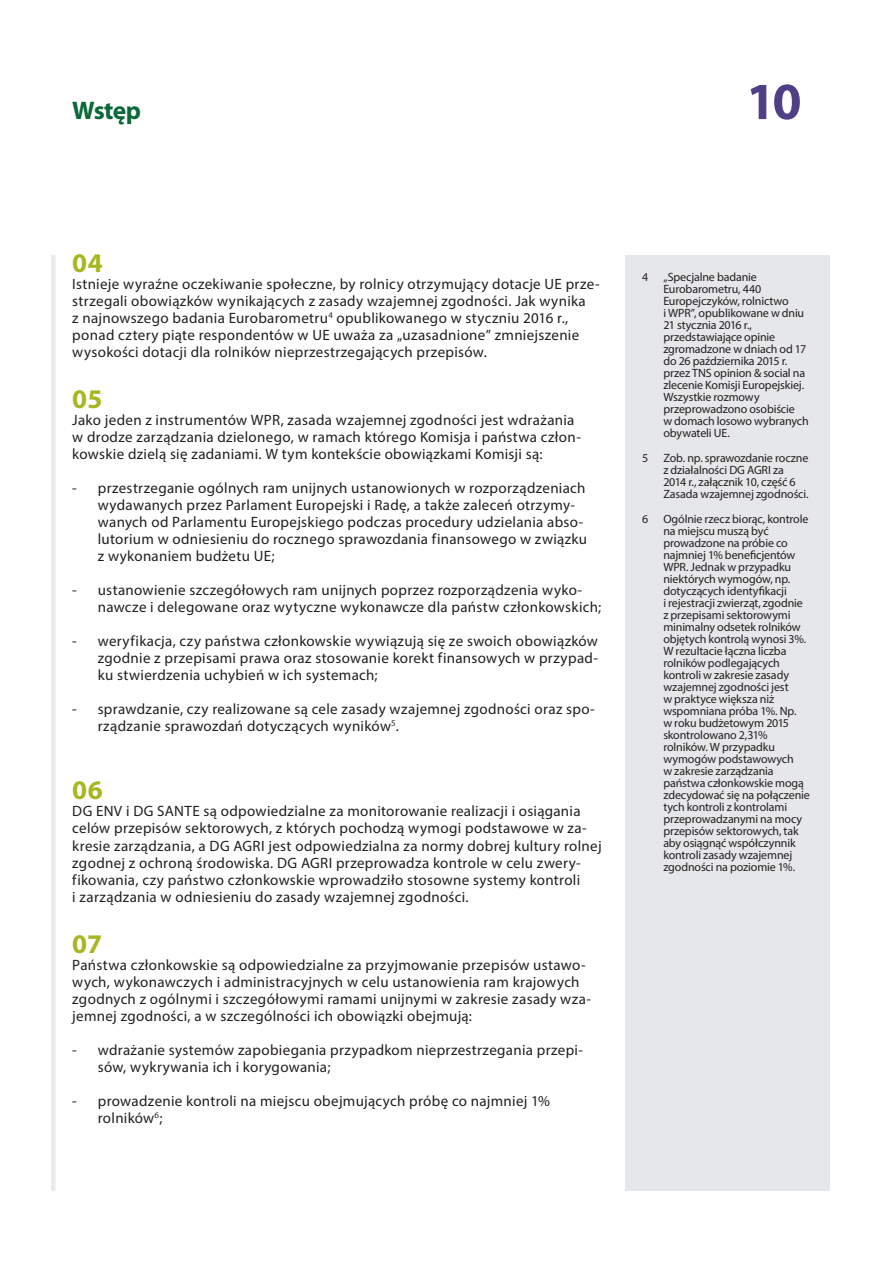
<style>
.page{position:relative;width:893px;height:1263px;background:#fff}
.page>*{position:absolute;margin:0;border:0;box-sizing:border-box;transform-origin:0 0}
.t1{font:700 52.5px "Myriad Pro";color:#4f4085}
.E_05_-_CHAP__1__TEXT{font:700 27px "Myriad Pro";letter-spacing:.015em;color:#a7b621}
.t2{font:700 25.5px "Myriad Pro";letter-spacing:-.025em;color:#0b6938}
.E_05_-_CHAP__1__TEXT-2{font:15px/17px "Myriad Pro";letter-spacing:.02em;color:#231f20}
.E_07_-_CHAP____TEXTE{font:15px/17px "Myriad Pro";letter-spacing:.02em;color:#231f20}
.E_08_-_CHAP__FOOTNOT{font:12px/12px "Myriad Pro";letter-spacing:-.01em;color:#231f20}
</style>
<div class="page">
<div style="left:51px;top:255px;width:5px;height:936px;background:#ebebeb"></div>
<div style="left:625px;top:255px;width:204px;height:936px;background:#e6e7e9"></div>
<h3 class="t2" style="left:72px;top:96px;width:70px">Wstęp</h3>
<h1 class="t1" style="left:746px;top:72px;width:57px">10</h1>
<p class="E_05_-_CHAP__1__TEXT" style="left:72px;top:248px;width:32px">04</p>
<p class="E_05_-_CHAP__1__TEXT-2" style="left:72px;top:275px;width:529px">Istnieje wyraźne oczekiwanie społeczne, by rolnicy otrzymujący dotacje UE prze&shy;strzegali obowiązków wynikających z zasady wzajemnej zgodności. Jak wynika<br>z najnowszego badania Eurobarometru<sup>4</sup> opublikowanego w styczniu 2016 r., ponad cztery piąte respondentów w UE uważa za „uzasadnione” zmniejszenie wysokości dotacji dla rolników nieprzestrzegających przepisów.</p>
<p class="E_05_-_CHAP__1__TEXT" style="left:72px;top:384px;width:32px">05</p>
<p class="E_05_-_CHAP__1__TEXT-2" style="left:72px;top:411px;width:510px">Jako jeden z instrumentów WPR, zasada wzajemnej zgodności jest wdrażania w drodze zarządzania dzielonego, w ramach którego Komisja i państwa człon&shy;kowskie dzielą się zadaniami. W tym kontekście obowiązkami Komisji są:</p>
<p class="E_07_-_CHAP____TEXTE" style="left:98px;top:479px;width:491px;text-indent:-26px">- przestrzeganie ogólnych ram unijnych ustanowionych w rozporządzeniach wydawanych przez Parlament Europejski i Radę, a także zaleceń otrzymy&shy;wanych od Parlamentu Europejskiego podczas procedury udzielania abso&shy;lutorium w odniesieniu do rocznego sprawozdania finansowego w związku z wykonaniem budżetu UE;</p>
<p class="E_07_-_CHAP____TEXTE" style="left:98px;top:582px;width:505px;text-indent:-26px">- ustanowienie szczegółowych ram unijnych poprzez rozporządzenia wyko&shy;nawcze i delegowane oraz wytyczne wykonawcze dla państw członkowskich;</p>
<p class="E_07_-_CHAP____TEXTE" style="left:98px;top:633px;width:502px;text-align:justify;text-indent:-26px">- weryfikacja, czy państwa członkowskie wywiązują się ze swoich obowiązków zgodnie z przepisami prawa oraz stosowanie korekt finansowych w przypad&shy;ku stwierdzenia uchybień w ich systemach;</p>
<p class="E_07_-_CHAP____TEXTE" style="left:98px;top:701px;width:499px;text-indent:-26px">- sprawdzanie, czy realizowane są cele zasady wzajemnej zgodności oraz spo&shy;rządzanie sprawozdań dotyczących wyników<sup>5</sup>.</p>
<p class="E_05_-_CHAP__1__TEXT" style="left:72px;top:775px;width:32px">06</p>
<p class="E_05_-_CHAP__1__TEXT-2" style="left:72px;top:803px;width:531px">DG ENV i DG SANTE są odpowiedzialne za monitorowanie realizacji i osiągania celów przepisów sektorowych, z których pochodzą wymogi podstawowe w za&shy;kresie zarządzania, a DG AGRI jest odpowiedzialna za normy dobrej kultury rolnej zgodnej z ochroną środowiska. DG AGRI przeprowadza kontrole w celu zwery&shy;fikowania, czy państwo członkowskie wprowadziło stosowne systemy kontroli<br>i zarządzania w odniesieniu do zasady wzajemnej zgodności.</p>
<p class="E_05_-_CHAP__1__TEXT" style="left:72px;top:928px;width:31px">07</p>
<p class="E_05_-_CHAP__1__TEXT-2" style="left:72px;top:956px;width:520px">Państwa członkowskie są odpowiedzialne za przyjmowanie przepisów ustawo&shy;wych, wykonawczych i administracyjnych w celu ustanowienia ram krajowych zgodnych z ogólnymi i szczegółowymi ramami unijnymi w zakresie zasady wza&shy;jemnej zgodności, a w szczególności ich obowiązki obejmują:</p>
<p class="E_07_-_CHAP____TEXTE" style="left:98px;top:1041px;width:487px;text-indent:-26px">- wdrażanie systemów zapobiegania przypadkom nieprzestrzegania przepi&shy;sów, wykrywania ich i korygowania;</p>
<p class="E_07_-_CHAP____TEXTE" style="left:98px;top:1092px;width:454px;text-indent:-26px">- prowadzenie kontroli na miejscu obejmujących próbę co najmniej 1% rolników<sup>6</sup>;</p>
<p class="E_08_-_CHAP__FOOTNOT" style="left:642px;top:271px;width:8px">4</p>
<p class="E_08_-_CHAP__FOOTNOT" style="left:663px;top:271px;width:147px">„Specjalne badanie<br>Eurobarometru, 440<br>Europejczyków, rolnictwo<br>i WPR”, opublikowane w dniu<br>21 stycznia 2016 r., przedstawiające opinie zgromadzone w dniach od 17 do 26 października 2015 r. przez TNS opinion &amp; social na zlecenie Komisji Europejskiej.<br>Wszystkie rozmowy przeprowadzono osobiście<br>w domach losowo wybranych obywateli UE.</p>
<p class="E_08_-_CHAP__FOOTNOT" style="left:642px;top:452px;width:8px">5</p>
<p class="E_08_-_CHAP__FOOTNOT" style="left:663px;top:452px;width:147px">Zob. np. sprawozdanie roczne z działalności DG AGRI za<br>2014 r., załącznik 10, część 6<br>Zasada wzajemnej zgodności.</p>
<p class="E_08_-_CHAP__FOOTNOT" style="left:642px;top:512px;width:8px">6</p>
<p class="E_08_-_CHAP__FOOTNOT" style="left:663px;top:512px;width:148px">Ogólnie rzecz biorąc, kontrole na miejscu muszą być prowadzone na próbie co najmniej 1% beneficjentów<br>WPR. Jednak w przypadku niektórych wymogów, np. dotyczących identyfikacji<br>i rejestracji zwierząt, zgodnie z przepisami sektorowymi minimalny odsetek rolników objętych kontrolą wynosi 3%.<br>W rezultacie łączna liczba rolników podlegających kontroli w zakresie zasady wzajemnej zgodności jest<br>w praktyce większa niż wspomniana próba 1%. Np.<br>w roku budżetowym 2015 skontrolowano 2,31% rolników. W przypadku wymogów podstawowych<br>w zakresie zarządzania państwa członkowskie mogą zdecydować się na połączenie tych kontroli z kontrolami przeprowadzanymi na mocy przepisów sektorowych, tak aby osiągnąć współczynnik kontroli zasady wzajemnej zgodności na poziomie 1%.</p>
</div>
